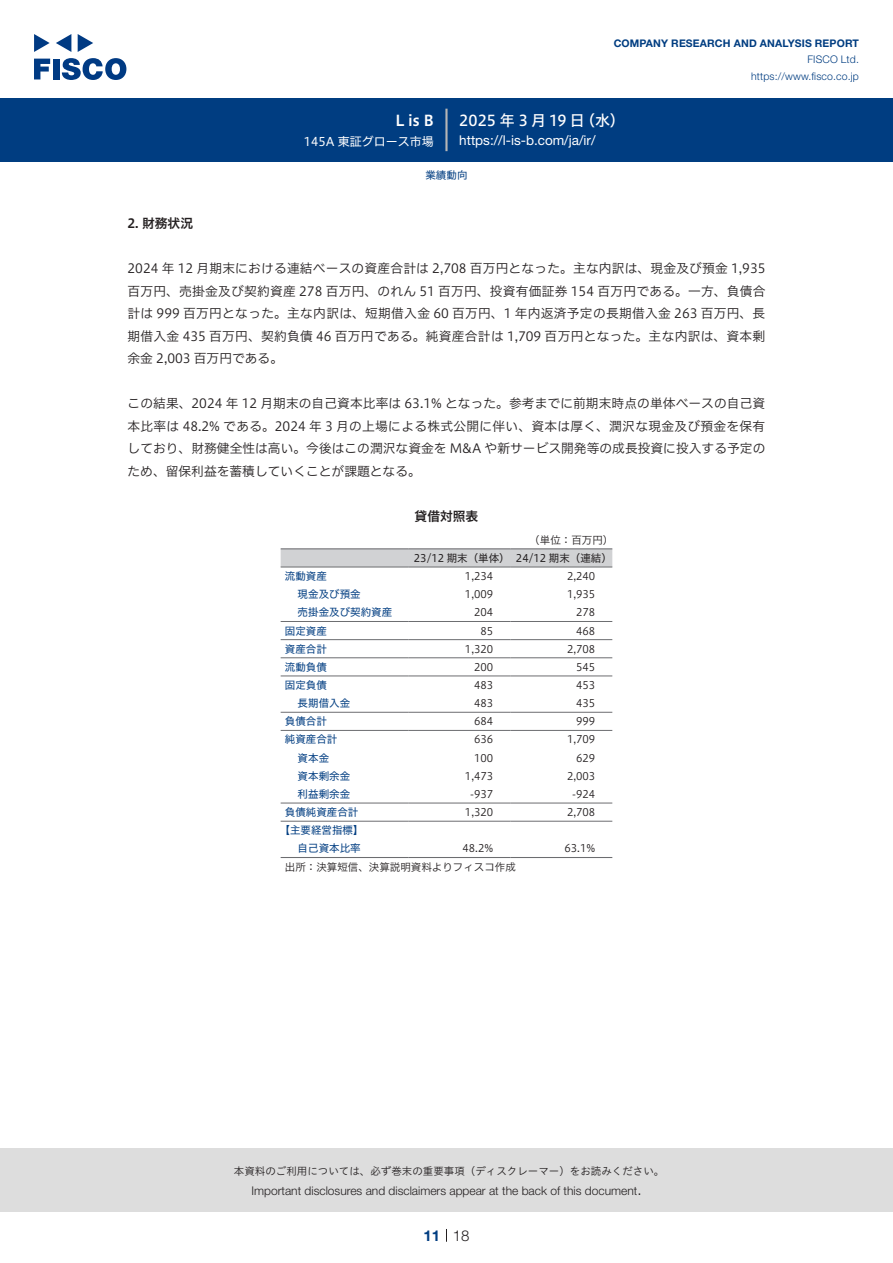
<style>
.page{position:relative;width:893px;height:1263px;background:#fff}
.page>*{position:absolute;margin:0;border:0;box-sizing:border-box;transform-origin:0 0}
.t1{font:15px "Hiragino UD Sans F Std N W5";letter-spacing:.005em;color:#fff}
.t2{font:15px "Hiragino UD Sans F Std N W6";color:#fff}
.t3{font:300 15px "Helvetica Neue LT Std";color:#231f20}
.t4{font:700 15px "Helvetica Neue LT Std";color:#003d81}
.t5{font:13.5px "Helvetica Neue LT Std";color:#fff}
.本文{font:12.75px/22.5px "Hiragino UD Sans F Std N W3";color:#231f20;text-align:justify}
.小タイトル{font:12.75px "Hiragino UD Sans F Std N W6";color:#231f20}
.チャートタイトル{font:12.75px "Hiragino UD Sans F Std N W6";color:#231f20}
.t6{font:300 12px "Helvetica Neue LT Std";color:#231f20}
.t7{font:12px "Hiragino UD Sans F Std N W4";color:#fff}
.表数字{font:10.5px "Hiragino UD Sans F Std N W3";color:#231f20}
.表左{font:10.5px "Hiragino UD Sans F Std N W4";color:#003d81}
.t8{font:10.5px "Hiragino UD Sans Std W3";color:#231f20}
.表左3{font:10.5px "Hiragino UD Sans F Std N W4";color:#003d81}
.t9{font:700 10.5px "Helvetica Neue LT Std";letter-spacing:.015em;color:#003d81}
.t10{font:300 10.5px/16.5px "Helvetica Neue LT Std";letter-spacing:.015em;color:#003d81;text-align:right}
.表上{font:10.5px "Hiragino UD Sans F Std N W4";color:#231f20}
.表組み基本スタイル{font:10.5px "Hiragino UD Sans F Std N W3";color:#231f20}
.表単位{font:10.5px "Hiragino UD Sans F Std N W3";color:#231f20}
.ヘッダー{font:10.5px "Hiragino UD Sans F Std N W4";color:#003d81}
</style>
<div class="page">
<div style="left:0;top:1148px;width:893px;height:64px;background:#ddd"></div>
<svg style="left:34px;top:59px;width:16px;height:20px"></svg>
<div style="left:53px;top:59px;width:6px;height:20px;background:#003a83"></div>
<svg style="left:62px;top:58px;width:64px;height:22px"></svg>
<svg style="left:34px;top:34px;width:16px;height:18px"></svg>
<svg style="left:78px;top:34px;width:15px;height:18px"></svg>
<svg style="left:56px;top:34px;width:15px;height:18px"></svg>
<div style="left:0;top:98px;width:893px;height:64px;background:#003d81"></div>
<hr style="left:445px;top:109px;width:3px;height:42px;background:#b5b5b6">
<svg style="left:446px;top:1229px;width:1px;height:13px"></svg>
<svg style="left:281px;top:549px;width:331px;height:18px;background:#cccdcf"></svg>
<hr style="left:281px;top:567px;width:127px;height:1px;background:#6c6d70">
<hr style="left:408px;top:567px;width:102px;height:1px;background:#6c6d70">
<hr style="left:510px;top:567px;width:102px;height:1px;background:#6c6d70">
<hr style="left:281px;top:621px;width:127px;height:1px;background:#6c6d70">
<hr style="left:408px;top:621px;width:102px;height:1px;background:#6c6d70">
<hr style="left:510px;top:621px;width:102px;height:1px;background:#6c6d70">
<hr style="left:281px;top:639px;width:127px;height:1px;background:#6c6d70">
<hr style="left:408px;top:639px;width:102px;height:1px;background:#6c6d70">
<hr style="left:510px;top:639px;width:102px;height:1px;background:#6c6d70">
<hr style="left:281px;top:657px;width:127px;height:1px;background:#6c6d70">
<hr style="left:408px;top:657px;width:102px;height:1px;background:#6c6d70">
<hr style="left:510px;top:657px;width:102px;height:1px;background:#6c6d70">
<hr style="left:281px;top:676px;width:127px;height:1px;background:#6c6d70">
<hr style="left:408px;top:676px;width:102px;height:1px;background:#6c6d70">
<hr style="left:510px;top:676px;width:102px;height:1px;background:#6c6d70">
<hr style="left:281px;top:712px;width:127px;height:1px;background:#6c6d70">
<hr style="left:408px;top:712px;width:102px;height:1px;background:#6c6d70">
<hr style="left:510px;top:712px;width:102px;height:1px;background:#6c6d70">
<hr style="left:281px;top:730px;width:127px;height:1px;background:#6c6d70">
<hr style="left:408px;top:730px;width:102px;height:1px;background:#6c6d70">
<hr style="left:510px;top:730px;width:102px;height:1px;background:#6c6d70">
<hr style="left:281px;top:803px;width:127px;height:1px;background:#6c6d70">
<hr style="left:408px;top:803px;width:102px;height:1px;background:#6c6d70">
<hr style="left:510px;top:803px;width:102px;height:1px;background:#6c6d70">
<hr style="left:281px;top:821px;width:127px;height:1px;background:#6c6d70">
<hr style="left:408px;top:821px;width:102px;height:1px;background:#6c6d70">
<hr style="left:510px;top:821px;width:102px;height:1px;background:#6c6d70">
<hr style="left:281px;top:548px;width:127px;height:1px;background:#6c6d70">
<hr style="left:408px;top:548px;width:102px;height:1px;background:#6c6d70">
<hr style="left:510px;top:548px;width:102px;height:1px;background:#6c6d70">
<hr style="left:281px;top:857px;width:127px;height:1px;background:#6c6d70">
<hr style="left:408px;top:857px;width:102px;height:1px;background:#6c6d70">
<hr style="left:510px;top:857px;width:102px;height:1px;background:#6c6d70">
<p class="t2" style="left:395px;top:109px;width:40px">isL B</p>
<p class="t7" style="left:304px;top:132px;width:131px">145A 東証グロース市場</p>
<p class="t9" style="left:614px;top:37px;width:247px">COMPANY RESEARCH AND ANALYSIS REPORT</p>
<p class="t10" style="left:751px;top:51px;width:109px">FISCO Ltd. https://www.fisco.co j p.</p>
<p class="t1" style="left:580px;top:109px;width:46px">（水(</p>
<p class="t1" style="left:459px;top:109px;width:127px">2025 年 3 月 19 日</p>
<p class="t5" style="left:459px;top:132px;width:138px">h t t p s : / / - l i s .b- c o m j a/ /i r/</p>
<p class="ヘッダー" style="left:425px;top:167px;width:43px">業績動向</p>
<p class="小タイトル" style="left:128px;top:214px;width:67px">2. 財務状況</p>
<p class="本文" style="left:128px;top:256px;width:639px">2024 年 12 月期末における連結ベースの資産合計は 2,708 百万円となった。主な内訳は、現金及び預金 1,935百万円、売掛金及び契約資産 278 百万円、のれん 51 百万円、投資有価証券 154 百万円である。一方、負債合計は 999 百万円となった。主な内訳は、短期借入金 60 百万円、1 年内返済予定の長期借入金 263 百万円、長期借入金 435 百万円、契約負債 46 百万円である。純資産合計は 1,709 百万円となった。主な内訳は、資本剰余金 2,003 百万円である。</p>
<p class="本文" style="left:128px;top:391px;width:639px">この結果、2024 年 12 月期末の自己資本比率は 63.1% となった。参考までに前期末時点の単体ベースの自己資本比率は 48.2% である。2024 年 3 月の上場による株式公開に伴い、資本は厚く、潤沢な現金及び預金を保有しており、財務健全性は高い。今後はこの潤沢な資金を M&amp;A や新サービス開発等の成長投資に投入する予定のため、留保利益を蓄積していくことが課題となる。</p>
<p class="チャートタイトル" style="left:415px;top:506px;width:65px">貸借対照表</p>
<p class="表単位" style="left:529px;top:532px;width:85px">（単位：百万円(</p>
<p class="表上" style="left:516px;top:550px;width:97px">24/12 期末（連結(</p>
<p class="表上" style="left:414px;top:550px;width:97px">23/12 期末（単体）</p>
<p class="表左" style="left:285px;top:568px;width:43px">流動資産</p>
<p class="表数字" style="left:465px;top:568px;width:30px">1,234</p>
<p class="表数字" style="left:567px;top:568px;width:30px">2,240</p>
<p class="表左3" style="left:298px;top:586px;width:64px">現金及び預金</p>
<p class="表数字" style="left:465px;top:586px;width:30px">1,009</p>
<p class="表数字" style="left:567px;top:586px;width:30px">1,935</p>
<p class="表左3" style="left:298px;top:604px;width:96px">売掛金及び契約資産</p>
<p class="表数字" style="left:474px;top:604px;width:21px">204</p>
<p class="表数字" style="left:576px;top:604px;width:21px">278</p>
<p class="表左" style="left:285px;top:623px;width:43px">固定資産</p>
<p class="表数字" style="left:480px;top:623px;width:14px">85</p>
<p class="表数字" style="left:576px;top:623px;width:21px">468</p>
<p class="表左" style="left:285px;top:641px;width:43px">資産合計</p>
<p class="表数字" style="left:465px;top:641px;width:30px">1,320</p>
<p class="表数字" style="left:567px;top:641px;width:30px">2,708</p>
<p class="表左" style="left:285px;top:659px;width:43px">流動負債</p>
<p class="表数字" style="left:474px;top:659px;width:21px">200</p>
<p class="表数字" style="left:576px;top:659px;width:21px">545</p>
<p class="表左" style="left:285px;top:677px;width:43px">固定負債</p>
<p class="表数字" style="left:474px;top:677px;width:21px">483</p>
<p class="表数字" style="left:576px;top:677px;width:21px">453</p>
<p class="表左3" style="left:298px;top:695px;width:54px">長期借入金</p>
<p class="表数字" style="left:474px;top:695px;width:21px">483</p>
<p class="表数字" style="left:576px;top:695px;width:21px">435</p>
<p class="表左" style="left:285px;top:713px;width:43px">負債合計</p>
<p class="表数字" style="left:474px;top:713px;width:21px">684</p>
<p class="表数字" style="left:576px;top:713px;width:21px">999</p>
<p class="表左" style="left:285px;top:731px;width:54px">純資産合計</p>
<p class="表数字" style="left:474px;top:732px;width:21px">636</p>
<p class="表数字" style="left:567px;top:732px;width:30px">1,709</p>
<p class="表左3" style="left:298px;top:750px;width:33px">資本金</p>
<p class="表数字" style="left:474px;top:750px;width:21px">100</p>
<p class="表数字" style="left:576px;top:750px;width:21px">629</p>
<p class="表左3" style="left:298px;top:768px;width:54px">資本剰余金</p>
<p class="表数字" style="left:465px;top:768px;width:30px">1,473</p>
<p class="表数字" style="left:567px;top:768px;width:30px">2,003</p>
<p class="表左3" style="left:298px;top:786px;width:54px">利益剰余金</p>
<p class="表数字" style="left:470px;top:786px;width:25px">-937</p>
<p class="表数字" style="left:572px;top:786px;width:25px">-924</p>
<p class="表左" style="left:285px;top:804px;width:75px">負債純資産合計</p>
<p class="表左" style="left:280px;top:822px;width:85px">【主要経営指標【</p>
<p class="表数字" style="left:465px;top:804px;width:30px">1,320</p>
<p class="表数字" style="left:567px;top:804px;width:30px">2,708</p>
<p class="表左3" style="left:298px;top:840px;width:64px">自己資本比率</p>
<p class="表組み基本スタイル" style="left:285px;top:859px;width:232px">出所：決算短信、決算説明資料よりフィスコ作成</p>
<p class="表数字" style="left:462px;top:840px;width:32px">48.2%</p>
<p class="表数字" style="left:564px;top:840px;width:32px">63.1%</p>
<p class="t8" style="left:234px;top:1163px;width:432px">本資料のご利用については、必ず巻末の重要事項（ディスクレーマー）をお読みください。</p>
<p class="t3" style="left:637px;top:1180px;width:6px">.</p>
<p class="t6" style="left:251px;top:1183px;width:387px">Important disclosures and disclaimers appear at the back of this document</p>
<p class="t4" style="left:423px;top:1226px;width:18px">11</p>
<p class="t3" style="left:453px;top:1226px;width:18px">18</p>
</div>
